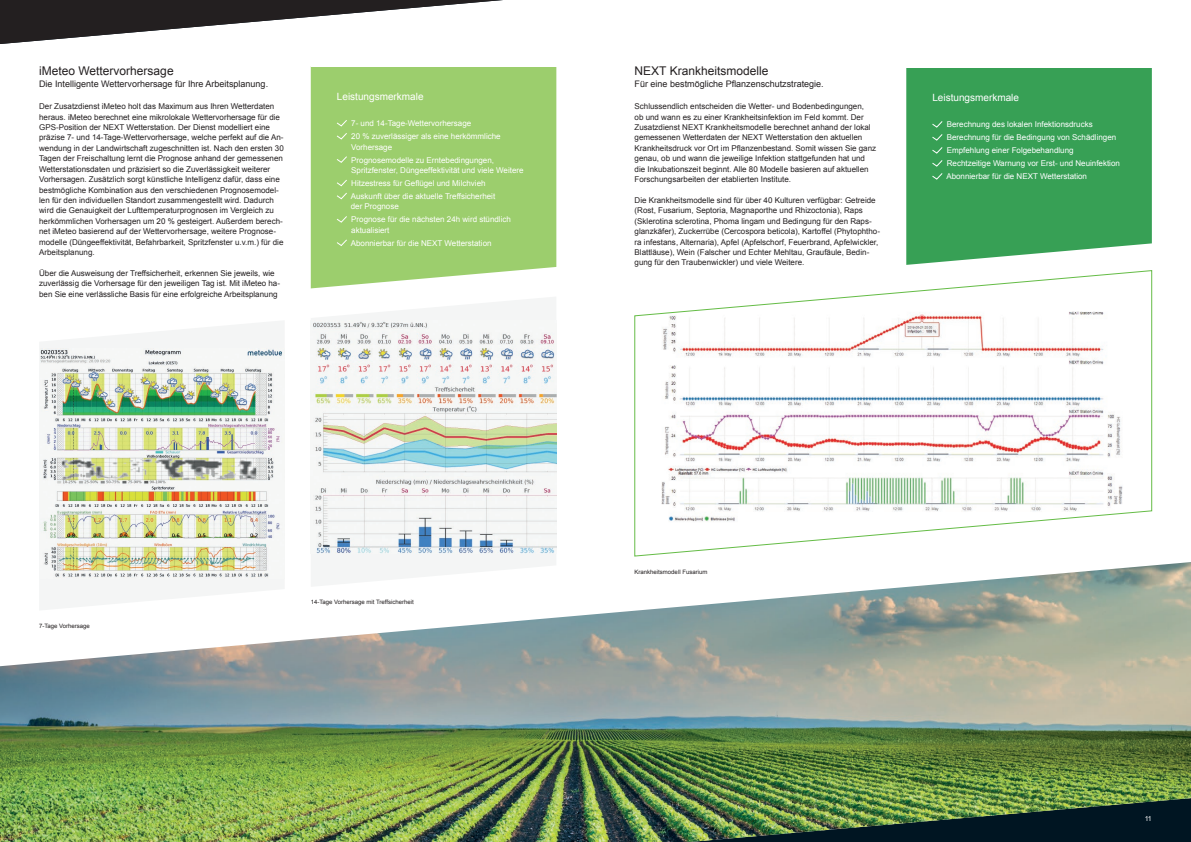
<style>
.page{position:relative;width:1191px;height:842px;background:#fff}
.page>*{position:absolute;margin:0;border:0;box-sizing:border-box;transform-origin:0 0}
.t1{font:12px "Arial";color:#231f20}
.t2{font:10px "Arial";color:#fff}
.t3{font:9px "Arial";color:#231f20}
.t4{font:8px/10.4px "Arial";color:#231f20}
.t5{font:8px/13px "Arial";color:#fff}
.t6{font:7px "Arial";color:#fff}
.t7{font:6px "Arial";color:#231f20}
</style>
<div class="page">
<img style="left:0;top:562px;width:1191px;height:280px">
<svg style="left:0;top:0;width:503px;height:44px"></svg>
<div style="left:311px;top:67px;width:245px;height:221px;background:#9cce6d"></div>
<div style="left:311px;top:41px;width:245px;height:26px;background:#fff"></div>
<svg style="left:336px;top:120px;width:11px;height:7px"></svg>
<svg style="left:336px;top:133px;width:11px;height:7px"></svg>
<svg style="left:336px;top:156px;width:11px;height:7px"></svg>
<svg style="left:336px;top:179px;width:11px;height:7px"></svg>
<svg style="left:336px;top:192px;width:11px;height:7px"></svg>
<svg style="left:336px;top:216px;width:11px;height:7px"></svg>
<svg style="left:336px;top:239px;width:11px;height:7px"></svg>
<div style="left:906px;top:68px;width:245px;height:197px;background:#37a055"></div>
<svg style="left:931px;top:121px;width:12px;height:7px"></svg>
<svg style="left:931px;top:134px;width:12px;height:7px"></svg>
<svg style="left:931px;top:147px;width:12px;height:7px"></svg>
<svg style="left:931px;top:160px;width:12px;height:7px"></svg>
<svg style="left:931px;top:173px;width:12px;height:7px"></svg>
<svg style="left:311px;top:297px;width:245px;height:290px;fill:#f4f5f5"></svg>
<img style="left:311px;top:320px;width:245px;height:234px">
<svg style="left:39px;top:321px;width:246px;height:289px;fill:#f4f5f5"></svg>
<img style="left:41px;top:348px;width:244px;height:230px">
<svg style="left:634px;top:270px;width:518px;height:286px"></svg>
<h1 class="t1" style="left:39px;top:63px;width:136px">iMeteo Wettervorhersage</h1>
<p class="t3" style="left:39px;top:78px;width:230px">Die Intelligente Wettervorhersage für Ihre Arbeitsplanung.</p>
<p class="t4" style="left:39px;top:101px;width:246px">Der Zusatzdienst iMeteo holt das Maximum aus Ihren Wetterdaten heraus. iMeteo berechnet eine mikrolokale Wettervorhersage für die GPS-Position der NEXT Wetterstation. Der Dienst modelliert eine präzise 7- und 14-Tage-Wettervorhersage, welche perfekt auf die An&shy;wendung in der Landwirtschaft zugeschnitten ist. Nach den ersten 30<br>Tagen der Freischaltung lernt die Prognose anhand der gemessenen Wetterstationsdaten und präzisiert so die Zuverlässigkeit weiterer Vorhersagen. Zusätzlich sorgt künstliche Intelligenz dafür, dass eine bestmögliche Kombination aus den verschiedenen Prognosemodel&shy;len für den individuellen Standort zusammengestellt wird. Dadurch wird die Genauigkeit der Lufttemperaturprognosen im Vergleich zu herkömmlichen Vorhersagen um 20 % gesteigert. Außerdem berech&shy;net iMeteo basierend auf der Wettervorhersage, weitere Prognose&shy;modelle (Düngeeffektivität, Befahrbarkeit, Spritzfenster u.v.m.) für die Arbeitsplanung.</p>
<p class="t4" style="left:39px;top:268px;width:242px">Über die Ausweisung der Treffsicherheit, erkennen Sie jeweils, wie zuverlässig die Vorhersage für den jeweiligen Tag ist. Mit iMeteo ha&shy;ben Sie eine verlässliche Basis für eine erfolgreiche Arbeitsplanung</p>
<p class="t2" style="left:337px;top:90px;width:88px">Leistungsmerkmale</p>
<p class="t5" style="left:351px;top:117px;width:151px">7- und 14-Tage-Wettervorhersage<br>20 % zuverlässiger als eine herkömmliche</p>
<p class="t5" style="left:351px;top:140px;width:144px">Vorhersage<br>Prognosemodelle zu Erntebedingungen,</p>
<p class="t5" style="left:351px;top:164px;width:174px">Spritzfenster, Düngeeffektivität und viele Weitere<br>Hitzestress für Geflügel und Milchvieh<br>Auskunft über die aktuelle Treffsicherheit</p>
<p class="t5" style="left:351px;top:200px;width:162px">der Prognose<br>Prognose für die nächsten 24h wird stündlich</p>
<p class="t5" style="left:351px;top:224px;width:142px">aktualisiert<br>Abonnierbar für die NEXT Wetterstation</p>
<p class="t7" style="left:39px;top:622px;width:52px">7-Tage Vorhersage</p>
<p class="t7" style="left:311px;top:598px;width:104px">14-Tage Vorhersage mit Treffsicherheit</p>
<h1 class="t1" style="left:634px;top:63px;width:135px">NEXT Krankheitsmodelle</h1>
<p class="t3" style="left:634px;top:78px;width:191px">Für eine bestmögliche Pflanzenschutzstrategie.</p>
<p class="t4" style="left:634px;top:101px;width:243px">Schlussendlich entscheiden die Wetter- und Bodenbedingungen,<br>ob und wann es zu einer Krankheitsinfektion im Feld kommt. Der Zusatzdienst NEXT Krankheitsmodelle berechnet anhand der lokal gemessenen Wetterdaten der NEXT Wetterstation den aktuellen Krankheitsdruck vor Ort im Pflanzenbestand. Somit wissen Sie ganz genau, ob und wann die jeweilige Infektion stattgefunden hat und die Inkubationszeit beginnt. Alle 80 Modelle basieren auf aktuellen Forschungsarbeiten der etablierten Institute.</p>
<p class="t4" style="left:634px;top:195px;width:247px">Die Krankheitsmodelle sind für über 40 Kulturen verfügbar: Getreide (Rost, Fusarium, Septoria, Magnaporthe und Rhizoctonia), Raps (Sklerotina sclerotina, Phoma lingam und Bedingung für den Raps&shy;glanzkäfer), Zuckerrübe (Cercospora beticola), Kartoffel (Phytophtho&shy;ra infestans, Alternaria), Apfel (Apfelschorf, Feuerbrand, Apfelwickler, Blattläuse), Wein (Falscher und Echter Mehltau, Graufäule, Bedin&shy;gung für den Traubenwickler) und viele Weitere.</p>
<p class="t2" style="left:932px;top:91px;width:88px">Leistungsmerkmale</p>
<p class="t5" style="left:946px;top:118px;width:175px">Berechnung des lokalen Infektionsdrucks Berechnung für die Bedingung von Schädlingen Empfehlung einer Folgebehandlung<br>Rechtzeitige Warnung vor Erst- und Neuinfektion Abonnierbar für die NEXT Wetterstation</p>
<p class="t7" style="left:634px;top:568px;width:74px">Krankheitsmodell Fusarium</p>
<p class="t6" style="left:1144px;top:814px;width:9px">11</p>
</div>
